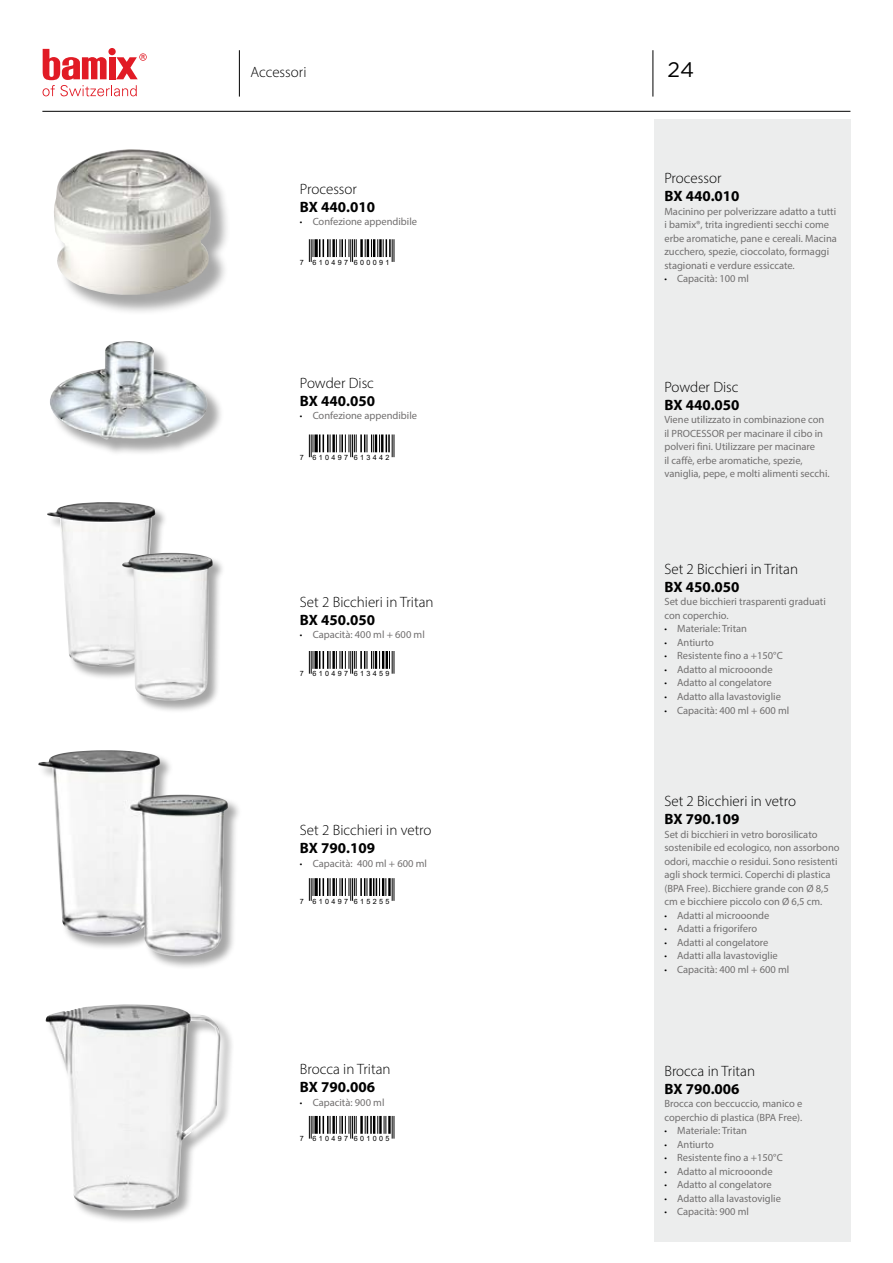
<style>
.page{position:relative;width:893px;height:1263px;background:#fff}
.page>*{position:absolute;margin:0;border:0;box-sizing:border-box;transform-origin:0 0}
.t1{font:21px "Gotham";color:#000}
.t2{font:300 15px "Myriad Pro";color:#000}
.t3{font:700 15px "Myriad Pro";color:#000}
.t4{font:10.5px/13.5px "Myriad Pro";color:#716f6f}
.t5{font:7.2px "Arial";letter-spacing:.32em;color:#000}
.s1{font-weight:300;font-stretch:condensed;color:#000}
</style>
<div class="page">
<hr style="left:42px;top:111px;width:808px;height:1px;background:#000">
<div style="left:654px;top:119px;width:196px;height:1123px;background:#eceded"></div>
<svg style="left:43px;top:49px;width:104px;height:47px"></svg>
<hr style="left:653px;top:50px;width:1px;height:47px;background:#000">
<hr style="left:239px;top:50px;width:1px;height:47px;background:#000">
<div style="left:56px;top:151px;width:175px;height:165px;background:#000;opacity:.35"></div>
<img style="left:54px;top:149px;width:158px;height:148px">
<div style="left:52px;top:343px;width:172px;height:113px;background:#000;opacity:.35"></div>
<img style="left:50px;top:341px;width:157px;height:100px">
<div style="left:39px;top:750px;width:203px;height:220px;background:#000;opacity:.35"></div>
<img style="left:41px;top:750px;width:63px;height:12px">
<div style="left:46px;top:1004px;width:188px;height:220px;background:#000;opacity:.35"></div>
<img style="left:45px;top:1004px;width:176px;height:206px">
<div style="left:48px;top:502px;width:120px;height:179px;background:#000;opacity:.35"></div>
<img style="left:47px;top:502px;width:109px;height:166px">
<div style="left:123px;top:553px;width:103px;height:160px;background:#000;opacity:.35"></div>
<img style="left:122px;top:553px;width:91px;height:148px">
<svg style="left:309px;top:239px;width:48px;height:23px"></svg>
<hr style="left:360px;top:239px;width:3px;height:18px;background:#000">
<svg style="left:365px;top:239px;width:30px;height:23px"></svg>
<svg style="left:309px;top:434px;width:86px;height:23px"></svg>
<svg style="left:309px;top:651px;width:86px;height:23px"></svg>
<svg style="left:309px;top:878px;width:86px;height:23px"></svg>
<svg style="left:309px;top:1116px;width:48px;height:22px"></svg>
<hr style="left:360px;top:1116px;width:3px;height:18px;background:#000">
<svg style="left:365px;top:1116px;width:13px;height:18px"></svg>
<hr style="left:379px;top:1116px;width:3px;height:18px;background:#000">
<svg style="left:384px;top:1116px;width:11px;height:22px"></svg>
<h2 class="t2" style="left:250px;top:63px;width:58px">Accessori</h2>
<h1 class="t1" style="left:668px;top:58px;width:28px">24</h1>
<h2 class="t2" style="left:300px;top:180px;width:59px">Processor</h2>
<h2 class="t3" style="left:300px;top:197px;width:77px">BX 440.010</h2>
<p class="t4" style="left:300px;top:215px;width:119px"><span class="s1">•</span> Confezione appendibile</p>
<p class="t5" style="left:300px;top:257px;width:91px">7 610497 600091</p>
<h2 class="t2" style="left:300px;top:374px;width:76px">Powder Disc</h2>
<h2 class="t3" style="left:300px;top:391px;width:77px">BX 440.050</h2>
<p class="t4" style="left:300px;top:409px;width:119px"><span class="s1">•</span> Confezione appendibile</p>
<p class="t5" style="left:300px;top:452px;width:91px">7 610497 613442</p>
<h2 class="t2" style="left:300px;top:592px;width:135px">Set 2 Bicchieri in Tritan</h2>
<h2 class="t3" style="left:300px;top:610px;width:77px">BX 450.050</h2>
<p class="t4" style="left:300px;top:628px;width:126px"><span class="s1">•</span> Capacità: 400 ml + 600 ml</p>
<p class="t5" style="left:300px;top:669px;width:91px">7 610497 613459</p>
<h2 class="t2" style="left:300px;top:821px;width:133px">Set 2 Bicchieri in vetro</h2>
<h2 class="t3" style="left:300px;top:838px;width:77px">BX 790.109</h2>
<p class="t4" style="left:300px;top:856px;width:129px"><span class="s1">•</span> Capacità: 400 ml + 600 ml</p>
<p class="t5" style="left:300px;top:896px;width:91px">7 610497 615255</p>
<h2 class="t2" style="left:300px;top:1060px;width:92px">Brocca in Tritan</h2>
<h2 class="t3" style="left:300px;top:1077px;width:77px">BX 790.006</h2>
<p class="t4" style="left:300px;top:1095px;width:86px"><span class="s1">•</span> Capacità: 900 ml</p>
<p class="t5" style="left:300px;top:1134px;width:91px">7 610497 601005</p>
<h2 class="t2" style="left:664px;top:169px;width:59px">Processor</h2>
<h2 class="t3" style="left:664px;top:186px;width:77px">BX 440.010</h2>
<p class="t4" style="left:664px;top:204px;width:174px">Macinino per polverizzare adatto a tutti i bamix®, trita ingredienti secchi come erbe aromatiche, pane e cereali. Macina zucchero, spezie, cioccolato, formaggi stagionati e verdure essiccate.</p>
<p class="t4" style="left:664px;top:272px;width:86px"><span class="s1">•</span> Capacità: 100 ml</p>
<h2 class="t2" style="left:664px;top:378px;width:76px">Powder Disc</h2>
<h2 class="t3" style="left:664px;top:395px;width:77px">BX 440.050</h2>
<p class="t4" style="left:664px;top:413px;width:167px">Viene utilizzato in combinazione con il PROCESSOR per macinare il cibo in polveri fini. Utilizzare per macinare<br>il caffè, erbe aromatiche, spezie, vaniglia, pepe, e molti alimenti secchi.</p>
<h2 class="t2" style="left:664px;top:560px;width:135px">Set 2 Bicchieri in Tritan</h2>
<h2 class="t3" style="left:664px;top:577px;width:77px">BX 450.050</h2>
<p class="t4" style="left:664px;top:595px;width:163px">Set due bicchieri trasparenti graduati con coperchio.</p>
<p class="t4" style="left:664px;top:622px;width:84px"><span class="s1">•</span> Materiale: Tritan</p>
<p class="t4" style="left:664px;top:635px;width:51px"><span class="s1">•</span> Antiurto</p>
<p class="t4" style="left:664px;top:649px;width:120px"><span class="s1">•</span> Resistente fino a +150°C</p>
<p class="t4" style="left:664px;top:662px;width:110px"><span class="s1">•</span> Adatto al microoonde</p>
<p class="t4" style="left:664px;top:676px;width:109px"><span class="s1">•</span> Adatto al congelatore</p>
<p class="t4" style="left:664px;top:689px;width:118px"><span class="s1">•</span> Adatto alla lavastoviglie</p>
<p class="t4" style="left:664px;top:703px;width:126px"><span class="s1">•</span> Capacità: 400 ml + 600 ml</p>
<h2 class="t2" style="left:664px;top:792px;width:133px">Set 2 Bicchieri in vetro</h2>
<h2 class="t3" style="left:664px;top:809px;width:77px">BX 790.109</h2>
<p class="t4" style="left:664px;top:827px;width:177px">Set di bicchieri in vetro borosilicato sostenibile ed ecologico, non assorbono odori, macchie o residui. Sono resistenti agli shock termici. Coperchi di plastica (BPA Free). Bicchiere grande con Ø 8,5 cm e bicchiere piccolo con Ø 6,5 cm.</p>
<p class="t4" style="left:664px;top:908px;width:106px"><span class="s1">•</span> Adatti al microoonde</p>
<p class="t4" style="left:664px;top:922px;width:94px"><span class="s1">•</span> Adatti a frigorifero</p>
<p class="t4" style="left:664px;top:935px;width:106px"><span class="s1">•</span> Adatti al congelatore</p>
<p class="t4" style="left:664px;top:949px;width:115px"><span class="s1">•</span> Adatti alla lavastoviglie</p>
<p class="t4" style="left:664px;top:962px;width:126px"><span class="s1">•</span> Capacità: 400 ml + 600 ml</p>
<h2 class="t2" style="left:664px;top:1061px;width:92px">Brocca in Tritan</h2>
<h2 class="t3" style="left:664px;top:1079px;width:77px">BX 790.006</h2>
<p class="t4" style="left:664px;top:1096px;width:140px">Brocca con beccuccio, manico e coperchio di plastica (BPA Free).</p>
<p class="t4" style="left:664px;top:1123px;width:84px"><span class="s1">•</span> Materiale: Tritan</p>
<p class="t4" style="left:664px;top:1137px;width:51px"><span class="s1">•</span> Antiurto</p>
<p class="t4" style="left:664px;top:1150px;width:120px"><span class="s1">•</span> Resistente fino a +150°C</p>
<p class="t4" style="left:664px;top:1164px;width:110px"><span class="s1">•</span> Adatto al microoonde</p>
<p class="t4" style="left:664px;top:1177px;width:109px"><span class="s1">•</span> Adatto al congelatore</p>
<p class="t4" style="left:664px;top:1191px;width:118px"><span class="s1">•</span> Adatto alla lavastoviglie</p>
<p class="t4" style="left:664px;top:1204px;width:86px"><span class="s1">•</span> Capacità: 900 ml</p>
</div>
